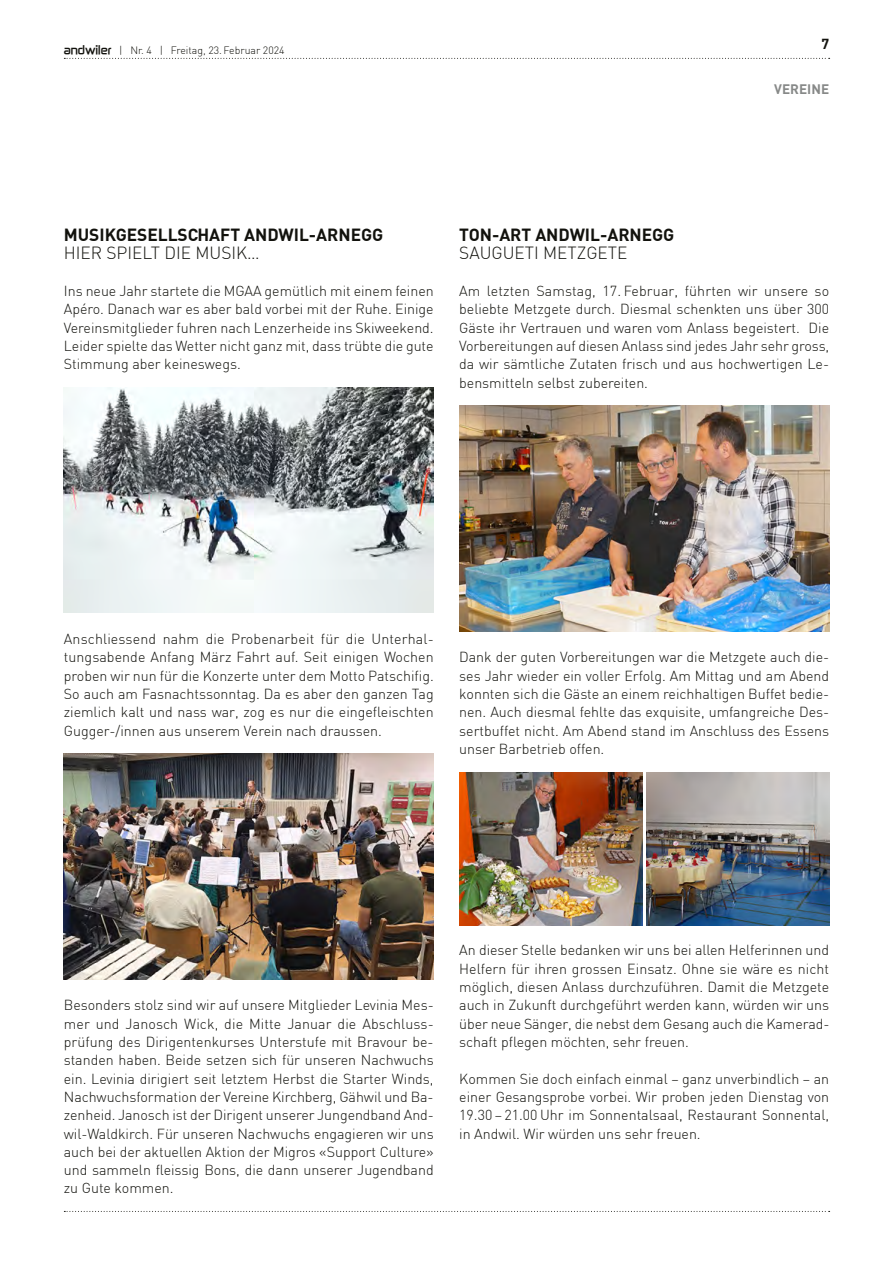
<style>
.page{position:relative;width:893px;height:1263px;background:#fff}
.page>*{position:absolute;margin:0;border:0;box-sizing:border-box;transform-origin:0 0}
.t1{font:700 17.25px "DIN";color:#12120d}
.t2{font:300 17.25px "DIN";color:#12120d}
.t3{font:300 14.25px/18.3px "DIN";color:#12120d;text-align:justify}
.t4{font:700 14.25px "DIN";color:#12120d}
.t5{font:700 13.5px "DIN";color:#878988}
.t6{font:300 10.5px "DIN";color:#12120d}
.s1{font-family:"Zekton";font-weight:700}
</style>
<div class="page">
<svg style="left:64px;top:58px;width:766px;height:1px"></svg>
<svg style="left:64px;top:1211px;width:766px;height:1px"></svg>
<img style="left:459px;top:406px;width:370px;height:225px">
<img style="left:459px;top:772px;width:183px;height:153px">
<img style="left:646px;top:772px;width:183px;height:153px">
<img style="left:64px;top:388px;width:370px;height:225px">
<img style="left:64px;top:754px;width:370px;height:225px">
<p class="t6" style="left:64px;top:44px;width:222px"><span class="s1">andwiler</span> | Nr. 4 | Freitag, 23. Februar 2024</p>
<p class="t4" style="left:821px;top:35px;width:9px">7</p>
<p class="t5" style="left:774px;top:81px;width:56px">VEREINE</p>
<p class="t1" style="left:64px;top:223px;width:321px">MUSIKGESELLSCHAFT ANDWIL-ARNEGG</p>
<p class="t2" style="left:64px;top:242px;width:197px">HIER SPIELT DIE MUSIK…</p>
<p class="t3" style="left:64px;top:282px;width:371px">Ins neue Jahr startete die MGAA gemütlich mit einem feinen Apéro. Danach war es aber bald vorbei mit der Ruhe. Einige Vereinsmitglieder fuhren nach Lenzerheide ins Skiweekend.<br>Leider spielte das Wetter nicht ganz mit, dass trübte die gute Stimmung aber keineswegs.</p>
<p class="t1" style="left:459px;top:223px;width:216px">TON-ART ANDWIL-ARNEGG</p>
<p class="t2" style="left:459px;top:242px;width:170px">SAUGUETI METZGETE</p>
<p class="t3" style="left:459px;top:282px;width:372px">Am letzten Samstag, 17. Februar, führten wir unsere so beliebte Metzgete durch. Diesmal schenkten uns über 300<br>Gäste ihr Vertrauen und waren vom Anlass begeistert. Die Vorbereitungen auf diesen Anlass sind jedes Jahr sehr gross, da wir sämtliche Zutaten frisch und aus hochwertigen Le&shy;bensmitteln selbst zubereiten.</p>
<p class="t3" style="left:64px;top:629px;width:371px">Anschliessend nahm die Probenarbeit für die Unterhal&shy;tungsabende Anfang März Fahrt auf. Seit einigen Wochen proben wir nun für die Konzerte unter dem Motto Patschifig.<br>So auch am Fasnachtssonntag. Da es aber den ganzen Tag ziemlich kalt und nass war, zog es nur die eingefleischten Gugger-/innen aus unserem Verein nach draussen.</p>
<p class="t3" style="left:459px;top:648px;width:371px">Dank der guten Vorbereitungen war die Metzgete auch die&shy;ses Jahr wieder ein voller Erfolg. Am Mittag und am Abend konnten sich die Gäste an einem reichhaltigen Buffet bedie&shy;nen. Auch diesmal fehlte das exquisite, umfangreiche Des&shy;sertbuffet nicht. Am Abend stand im Anschluss des Essens unser Barbetrieb offen.</p>
<p class="t3" style="left:64px;top:996px;width:372px">Besonders stolz sind wir auf unsere Mitglieder Levinia Mes&shy;mer und Janosch Wick, die Mitte Januar die Abschluss&shy;prüfung des Dirigentenkurses Unterstufe mit Bravour be&shy;standen haben. Beide setzen sich für unseren Nachwuchs ein. Levinia dirigiert seit letztem Herbst die Starter Winds, Nachwuchsformation der Vereine Kirchberg, Gähwil und Ba&shy;zenheid. Janosch ist der Dirigent unserer Jungendband And&shy;wil-Waldkirch. Für unseren Nachwuchs engagieren wir uns auch bei der aktuellen Aktion der Migros «Support Culture» und sammeln fleissig Bons, die dann unserer Jugendband zu Gute kommen.</p>
<p class="t3" style="left:459px;top:941px;width:372px">An dieser Stelle bedanken wir uns bei allen Helferinnen und Helfern für ihren grossen Einsatz. Ohne sie wäre es nicht möglich, diesen Anlass durchzuführen. Damit die Metzgete auch in Zukunft durchgeführt werden kann, würden wir uns über neue Sänger, die nebst dem Gesang auch die Kamerad&shy;schaft pflegen möchten, sehr freuen.</p>
<p class="t3" style="left:459px;top:1069px;width:371px">Kommen Sie doch einfach einmal – ganz unverbindlich – an einer Gesangsprobe vorbei. Wir proben jeden Dienstag von 19.30 – 21.00 Uhr im Sonnentalsaal, Restaurant Sonnental, in Andwil. Wir würden uns sehr freuen.</p>
</div>
